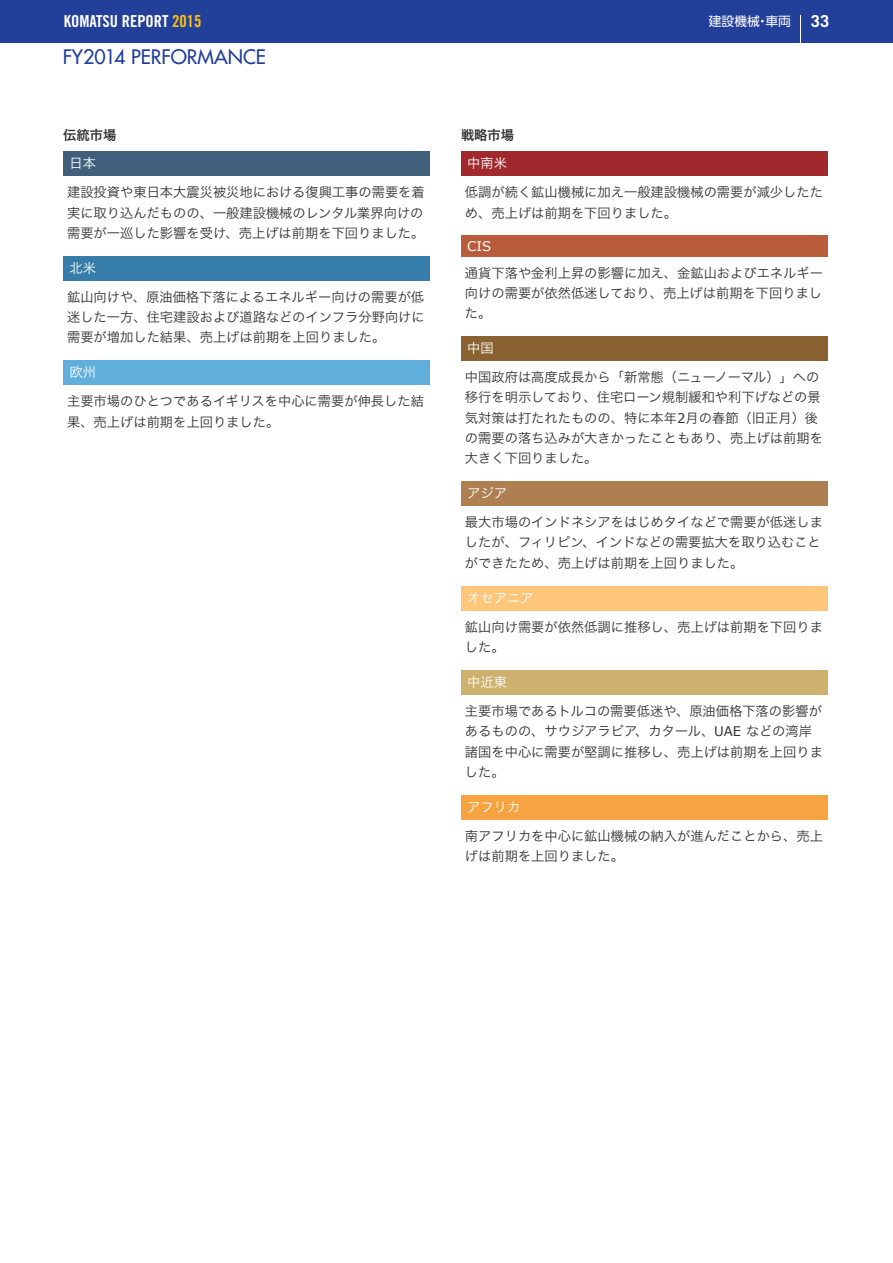
<style>
.page{position:relative;width:893px;height:1263px;background:#fff}
.page>*{position:absolute;margin:0;border:0;box-sizing:border-box;transform-origin:0 0}
.t1{font:19.5px "Futura";color:#223f99}
.t2{font:16.5px "Trade Gothic Bold Cond Twenty";color:#fff}
.t3{font:700 16.5px "Trade Gothic";color:#fff}
.t4{font:13.2px/20.2px "Hira Kaku Pro N W3";color:#333}
.t5{font:13.2px "Hira Kaku Pro N W3";color:#fff}
.t6{font:13.2px "Hira Kaku Pro N W6";color:#333}
.t7{font:13.2px "Verdana";color:#fff}
.t8{font:12.75px "UD Shin Go Pr 6 N";color:#fff}
.s1{color:#fec210}
.s2{font-family:"Verdana"}
</style>
<div class="page">
<div style="left:0;top:0;width:893px;height:43px;background:#223f99"></div>
<hr style="left:800px;top:15px;width:1px;height:30px;background:#fff">
<div style="left:63px;top:151px;width:367px;height:25px;background:#405f7a"></div>
<div style="left:63px;top:256px;width:367px;height:25px;background:#367ea9"></div>
<div style="left:63px;top:360px;width:367px;height:25px;background:#5faedc"></div>
<div style="left:461px;top:151px;width:367px;height:25px;background:#a1292d"></div>
<div style="left:461px;top:235px;width:367px;height:22px;background:#b95c3b"></div>
<div style="left:461px;top:336px;width:367px;height:25px;background:#8a6231"></div>
<div style="left:461px;top:481px;width:367px;height:25px;background:#ad7f51"></div>
<div style="left:461px;top:586px;width:367px;height:25px;background:#fdc67a"></div>
<div style="left:461px;top:670px;width:367px;height:25px;background:#ceb16e"></div>
<div style="left:461px;top:795px;width:367px;height:25px;background:#f7a342"></div>
<p class="t2" style="left:64px;top:11px;width:139px">KOMATSU REPORT <span class="s1">2015</span></p>
<p class="t3" style="left:811px;top:11px;width:20px">33</p>
<p class="t8" style="left:709px;top:11px;width:84px">建設機械・車両</p>
<h1 class="t1" style="left:63px;top:44px;width:205px">FY2014 PERFORMANCE</h1>
<p class="t6" style="left:63px;top:123px;width:55px">伝統市場</p>
<p class="t5" style="left:69px;top:152px;width:28px">日本</p>
<p class="t4" style="left:67px;top:181px;width:359px;text-align:justify">建設投資や東日本大震災被災地における復興工事の需要を着実に取り込んだものの、一般建設機械のレンタル業界向けの需要が一巡した影響を受け、売上げは前期を下回りました。</p>
<p class="t5" style="left:69px;top:256px;width:28px">北米</p>
<p class="t4" style="left:67px;top:286px;width:359px;text-align:justify">鉱山向けや、原油価格下落によるエネルギー向けの需要が低迷した一方、住宅建設および道路などのインフラ分野向けに需要が増加した結果、売上げは前期を上回りました。</p>
<p class="t5" style="left:69px;top:361px;width:28px">欧州</p>
<p class="t4" style="left:67px;top:390px;width:358px">主要市場のひとつであるイギリスを中心に需要が伸長した結果、売上げは前期を上回りました。</p>
<p class="t6" style="left:461px;top:123px;width:55px">戦略市場</p>
<p class="t5" style="left:467px;top:152px;width:41px">中南米</p>
<p class="t4" style="left:465px;top:181px;width:360px">低調が続く鉱山機械に加え一般建設機械の需要が減少したため、売上げは前期を下回りました。</p>
<p class="t7" style="left:467px;top:238px;width:25px">CIS</p>
<p class="t4" style="left:465px;top:262px;width:360px;text-align:justify">通貨下落や金利上昇の影響に加え、金鉱山およびエネルギー向けの需要が依然低迷しており、売上げは前期を下回りました。</p>
<p class="t5" style="left:467px;top:337px;width:28px">中国</p>
<p class="t4" style="left:465px;top:366px;width:360px">中国政府は高度成長から「新常態（ニューノーマル）」への移行を明示しており、住宅ローン規制緩和や利下げなどの景気対策は打たれたものの、特に本年<span class="s2">2</span>月の春節（旧正月）後の需要の落ち込みが大きかったこともあり、売上げは前期を大きく下回りました。</p>
<p class="t5" style="left:467px;top:482px;width:41px">アジア</p>
<p class="t4" style="left:465px;top:511px;width:360px">最大市場のインドネシアをはじめタイなどで需要が低迷しましたが、フィリピン、インドなどの需要拡大を取り込むことができたため、売上げは前期を上回りました。</p>
<p class="t5" style="left:467px;top:586px;width:68px">オセアニア</p>
<p class="t4" style="left:465px;top:616px;width:360px">鉱山向け需要が依然低調に推移し、売上げは前期を下回りました。</p>
<p class="t5" style="left:467px;top:670px;width:41px">中近東</p>
<p class="t4" style="left:465px;top:700px;width:360px">主要市場であるトルコの需要低迷や、原油価格下落の影響があるものの、サウジアラビア、カタール、<span class="s2">UAE</span> などの湾岸諸国を中心に需要が堅調に推移し、売上げは前期を上回りました。</p>
<p class="t5" style="left:467px;top:795px;width:55px">アフリカ</p>
<p class="t4" style="left:465px;top:825px;width:360px">南アフリカを中心に鉱山機械の納入が進んだことから、売上げは前期を上回りました。</p>
</div>
